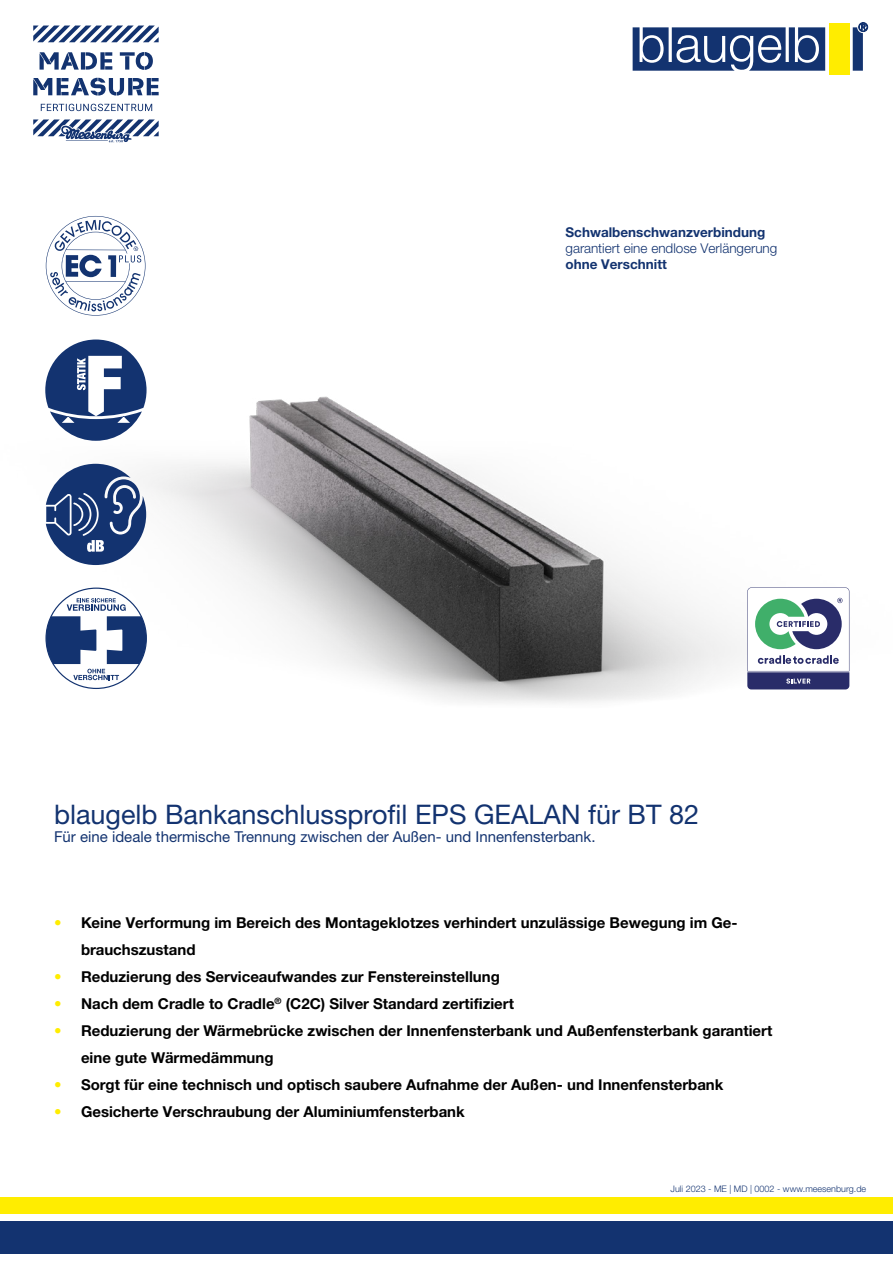
<style>
.page{position:relative;width:893px;height:1263px;background:#fff}
.page>*{position:absolute;margin:0;border:0;box-sizing:border-box;transform-origin:0 0}
.t1{font:27px "Helvetica Neue World 55 Roman";color:#133370}
.t2{font:700 15px/27px "Helvetica Neue World 75";color:#000}
.t3{font:15px "Helvetica Neue World 55 Roman";color:#133370}
.t4{font:700 13.5px "Helvetica Neue World 75";color:#133370}
.t5{font:13.5px "Helvetica Neue World 45 Lt";color:#133370}
.t6{font:9px "Helvetica Neue World 45 Lt";color:#133370}
.s1{color:#ffed00}
</style>
<div class="page">
<div style="left:0;top:1222px;width:893px;height:32px;background:#133370"></div>
<div style="left:0;top:1197px;width:893px;height:17px;background:#ffed00"></div>
<svg style="left:633px;top:22px;width:235px;height:49px"></svg>
<div style="left:829px;top:23px;width:20px;height:51px;background:#ffed00"></div>
<img style="left:45px;top:142px;width:805px;height:561px">
<svg style="left:33px;top:26px;width:126px;height:116px"></svg>
<svg style="left:46px;top:216px;width:100px;height:100px"></svg>
<svg style="left:45px;top:339px;width:102px;height:102px"></svg>
<svg style="left:46px;top:464px;width:100px;height:101px"></svg>
<div style="left:46px;top:588px;width:100px;height:100px;background:#fff;border-radius:50%"></div>
<svg style="left:46px;top:598px;width:100px;height:82px"></svg>
<svg style="left:747px;top:587px;width:102px;height:102px"></svg>
<p class="t4" style="left:566px;top:224px;width:201px">Schwalbenschwanzverbindung</p>
<p class="t5" style="left:566px;top:240px;width:213px">garantiert eine endlose Verlängerung</p>
<p class="t4" style="left:566px;top:257px;width:103px">ohne Verschnitt</p>
<h1 class="t1" style="left:54px;top:798px;width:647px">blaugelb Bankanschlussprofil EPS GEALAN für BT 82</h1>
<p class="t3" style="left:54px;top:828px;width:543px">Für eine ideale thermische Trennung zwischen der Außen- und Innenfensterbank.</p>
<p class="t2" style="left:81px;top:909px;width:658px;text-indent:-27px"><span class="s1">•</span> Keine Verformung im Bereich des Montageklotzes verhindert unzulässige Bewegung im Ge&shy;brauchszustand</p>
<p class="t2" style="left:54px;top:963px;width:447px"><span class="s1">•</span> Reduzierung des Serviceaufwandes zur Fenstereinstellung</p>
<p class="t2" style="left:54px;top:990px;width:462px"><span class="s1">•</span> Nach dem Cradle to Cradle<sup>®</sup> (C2C) Silver Standard zertifiziert</p>
<p class="t2" style="left:81px;top:1017px;width:693px;text-indent:-27px"><span class="s1">•</span> Reduzierung der Wärmebrücke zwischen der Innenfensterbank und Außenfensterbank garantiert eine gute Wärmedämmung</p>
<p class="t2" style="left:54px;top:1071px;width:671px"><span class="s1">•</span> Sorgt für eine technisch und optisch saubere Aufnahme der Außen- und Innenfensterbank</p>
<p class="t2" style="left:54px;top:1098px;width:412px"><span class="s1">•</span> Gesicherte Verschraubung der Aluminiumfensterbank</p>
<p class="t6" style="left:670px;top:1183px;width:197px">Juli 2023 - ME | MD | 0002 - www.meesenburg.de</p>
</div>
